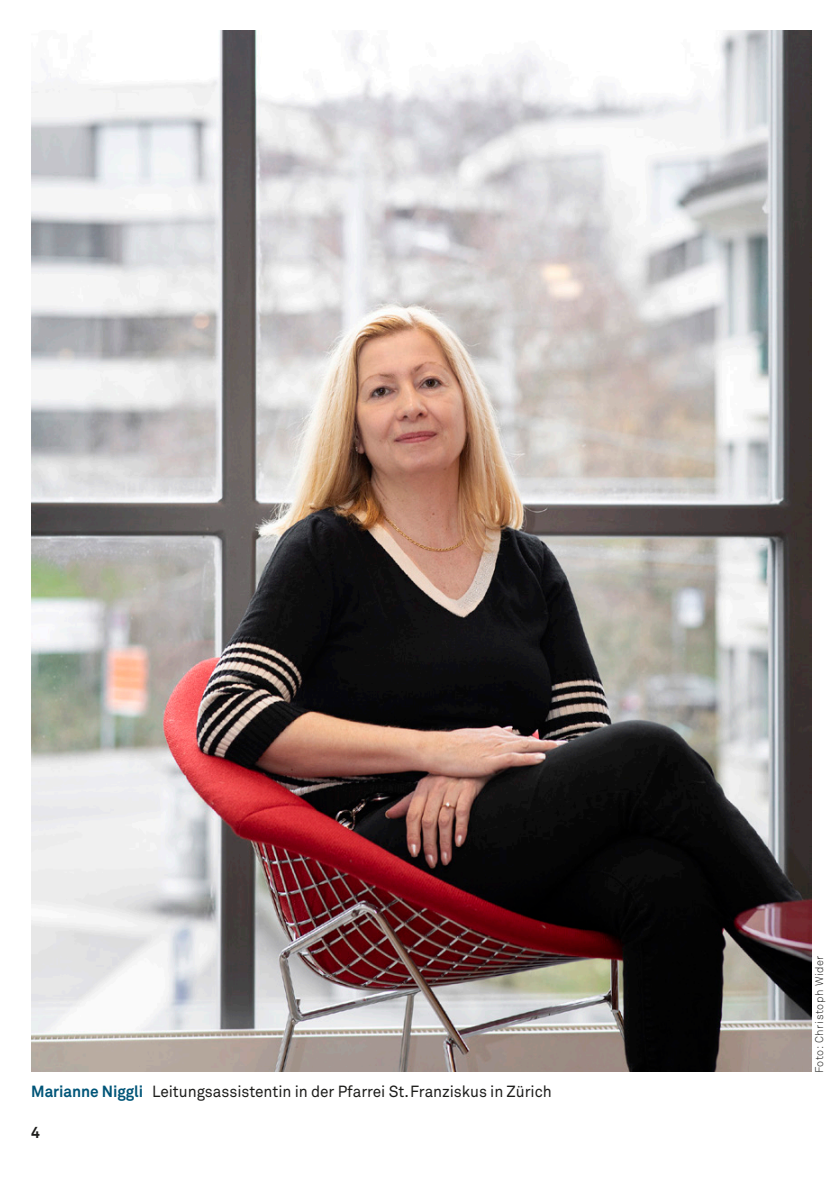
<style>
.page{position:relative;width:840px;height:1191px;background:#fff}
.page>*{position:absolute;margin:0;border:0;box-sizing:border-box;transform-origin:0 0}
.t1{font:16px "Akkurat Pro";letter-spacing:-.005em;color:#1d1d1b;scale:.96 1}
.t2{font:700 16px "Akkurat Pro";color:#1d1d1b;scale:.96 1}
.t3{font:11px "Akkurat Light Pro";letter-spacing:.05em;color:#1d1d1b}
.s1{font-weight:700;color:#005578}
</style>
<div class="page">
<img style="left:31px;top:31px;width:780px;height:1040px">
<p class="t1" style="left:31px;top:1082px;width:543px"><span class="s1">Marianne Niggli</span> Leitungsassistentin in der Pfarrei St.Franziskus in Zürich</p>
<p class="t2" style="left:31px;top:1122px;width:11px">4</p>
<p class="t3" style="left:812px;top:1073px;width:119px;rotate:-90deg">Foto: Christoph Wider</p>
</div>
